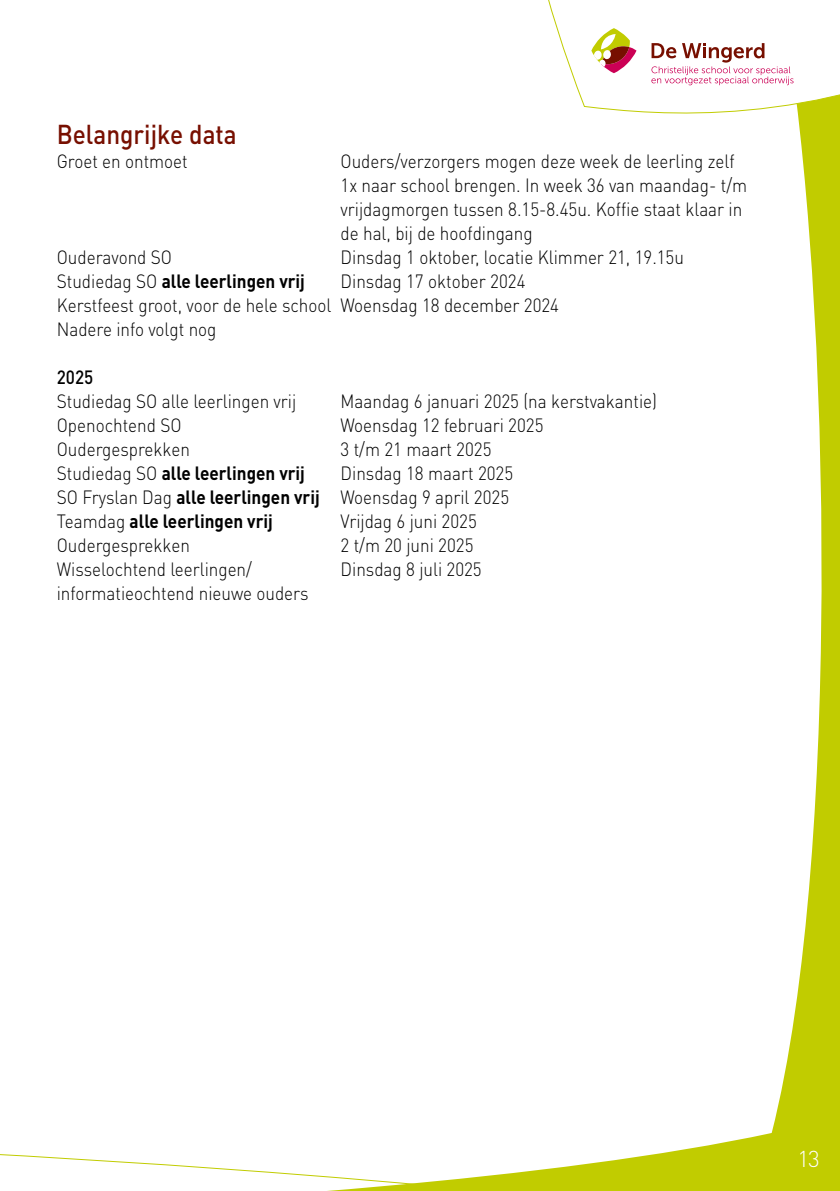
<style>
.page{position:relative;width:840px;height:1191px;background:#fff}
.page>*{position:absolute;margin:0;border:0;box-sizing:border-box;transform-origin:0 0}
.t1{font:500 27px "DIN Pro";color:#770f00;scale:.9 1}
.t2{font:300 22.6px "DIN Pro";color:#fff}
.t3{font:300 19px/24px "DIN Pro";color:#000;scale:.9 1}
.t4{font:700 19px "DIN Pro";color:#000;scale:.9 1}
.t5{font:500 19px "DIN Pro";color:#000;scale:.9 1}
.s1{font-weight:300}
.s2{font-weight:700}
</style>
<div class="page">
<svg style="left:775px;top:129px;width:64px;height:988px"></svg>
<svg style="left:0;top:1117px;width:839px;height:74px"></svg>
<svg style="left:548px;top:0;width:291px;height:129px"></svg>
<svg style="left:591px;top:28px;width:45px;height:45px"></svg>
<svg style="left:651px;top:43px;width:142px;height:42px"></svg>
<h1 class="t1" style="left:57px;top:116px;width:201px">Belangrijke data</h1>
<p class="t3" style="left:57px;top:148px;width:147px">Groet en ontmoet</p>
<p class="t3" style="left:340px;top:148px;width:453px">Ouders/verzorgers mogen deze week de leerling zelf 1x naar school brengen. In week 36 van maandag- t/m vrijdagmorgen tussen 8.15-8.45u. Koffie staat klaar in de hal, bij de hoofdingang</p>
<p class="t3" style="left:57px;top:244px;width:129px">Ouderavond SO</p>
<p class="t3" style="left:340px;top:244px;width:383px">Dinsdag 1 oktober, locatie Klimmer 21, 19.15u</p>
<p class="t4" style="left:57px;top:268px;width:277px"><span class="s1">Studiedag SO</span> alle leerlingen vrij</p>
<p class="t3" style="left:57px;top:268px;width:559px;text-indent:283px">Dinsdag 17 oktober 2024<br>Kerstfeest groot, voor de hele school Woensdag 18 december 2024<br>Nadere info volgt nog</p>
<p class="t5" style="left:57px;top:364px;width:42px">2025</p>
<p class="t3" style="left:57px;top:388px;width:267px">Studiedag SO alle leerlingen vrij</p>
<p class="t3" style="left:340px;top:388px;width:353px">Maandag 6 januari 2025 (na kerstvakantie)</p>
<p class="t3" style="left:57px;top:412px;width:140px">Openochtend SO</p>
<p class="t3" style="left:340px;top:412px;width:227px">Woensdag 12 februari 2025</p>
<p class="t3" style="left:57px;top:436px;width:149px">Oudergesprekken</p>
<p class="t3" style="left:340px;top:436px;width:169px">3 t/m 21 maart 2025</p>
<p class="t4" style="left:57px;top:460px;width:277px"><span class="s1">Studiedag SO</span> alle leerlingen vrij</p>
<p class="t3" style="left:57px;top:460px;width:508px;text-indent:283px">Dinsdag 18 maart 2025<br>SO Fryslan Dag <span class="s2">alle leerlingen vrij</span> Woensdag 9 april 2025<br>Teamdag <span class="s2">alle leerlingen vrij</span></p>
<p class="t3" style="left:340px;top:508px;width:153px">Vrijdag 6 juni 2025</p>
<p class="t3" style="left:57px;top:532px;width:149px">Oudergesprekken</p>
<p class="t3" style="left:340px;top:532px;width:149px">2 t/m 20 juni 2025</p>
<p class="t3" style="left:57px;top:556px;width:218px">Wisselochtend leerlingen/</p>
<p class="t3" style="left:340px;top:556px;width:158px">Dinsdag 8 juli 2025</p>
<p class="t3" style="left:57px;top:580px;width:281px">informatieochtend nieuwe ouders</p>
<p class="t2" style="left:797px;top:1143px;width:24px">13</p>
</div>
